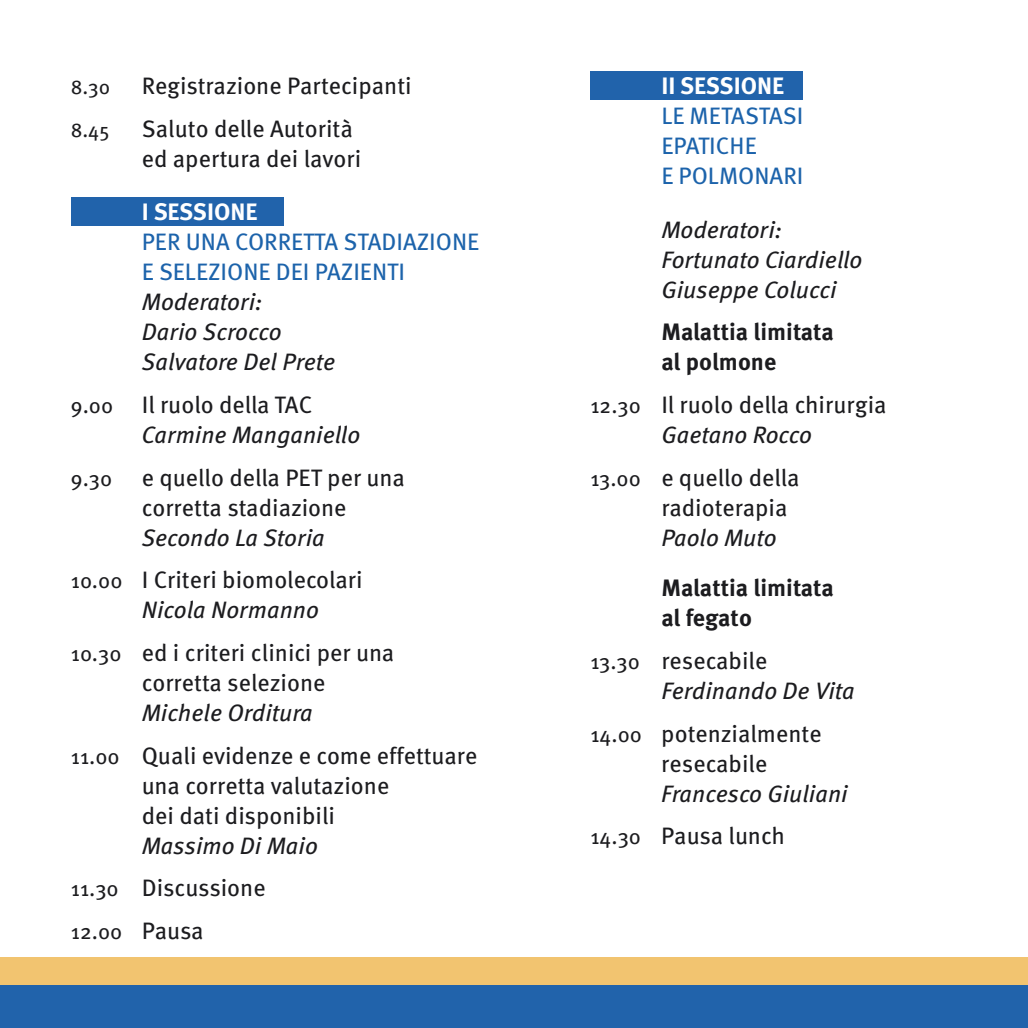
<style>
.page{position:relative;width:1028px;height:1028px;background:#fff}
.page>*{position:absolute;margin:0;border:0;box-sizing:border-box;transform-origin:0 0}
.t1{font:23.75px/30px "Meta Pro";color:#1c1c1f}
.t2{font:23.75px/30px "Meta Pro";color:#1c63ab}
.t3{font:700 23.75px/30px "Meta Pro";color:#1c1c1f}
.t4{font:700 23.75px "Meta Pro";color:#fff}
.t5{font:21.25px "Meta Pro";color:#1c1c1f}
.t6{font:20px "Meta Pro";color:#1c1c1f}
.s1{font-size:21.25px}
.s2{font-size:23.75px}
</style>
<div class="page">
<div style="left:0;top:957px;width:1028px;height:71px;background:#f2c470"></div>
<div style="left:0;top:985px;width:1028px;height:43px;background:#2163ab"></div>
<div style="left:71px;top:198px;width:212px;height:28px;background:#2163ab"></div>
<div style="left:590px;top:71px;width:213px;height:28px;background:#2163ab"></div>
<p class="t6" style="left:71px;top:79px;width:41px">8.30</p>
<p class="t1" style="left:142px;top:73px;width:271px">Registrazione Partecipanti</p>
<p class="t6" style="left:71px;top:122px;width:40px">8.45</p>
<p class="t1" style="left:142px;top:116px;width:221px">Saluto delle Autorità ed apertura dei lavori</p>
<p class="t4" style="left:142px;top:202px;width:117px">I SESSIONE</p>
<p class="t2" style="left:142px;top:229px;width:339px">PER UNA CORRETTA STADIAZIONE<br>E SELEZIONE DEI PAZIENTI</p>
<p class="t1" style="left:142px;top:289px;width:195px">Moderatori:<br>Dario Scrocco<br>Salvatore Del Prete</p>
<p class="t1" style="left:142px;top:392px;width:220px;text-indent:-71px"><span class="s1">9.00</span> Il ruolo della TAC<br>Carmine Manganiello</p>
<p class="t1" style="left:71px;top:464px;width:335px;text-align:center"><span class="s1">9.30</span> e quello della PET per una corretta stadiazione<br>Secondo La Storia</p>
<p class="t1" style="left:142px;top:567px;width:222px;text-indent:-71px"><span class="s1">10.00</span> I Criteri biomolecolari<br>Nicola Normanno</p>
<p class="t1" style="left:71px;top:640px;width:325px;text-align:center"><span class="s1">10.30</span> ed i criteri clinici per una corretta selezione<br>Michele Orditura</p>
<p class="t1" style="left:142px;top:742px;width:337px;text-indent:-71px"><span class="s1">11.00</span> Quali evidenze e come effettuare una corretta valutazione<br>dei dati disponibili<br>Massimo Di Maio</p>
<p class="t1" style="left:71px;top:875px;width:196px"><span class="s1">11.30</span> Discussione</p>
<p class="t5" style="left:71px;top:922px;width:134px">12.00 <span class="s2">Pausa</span></p>
<p class="t4" style="left:661px;top:76px;width:124px">II SESSIONE</p>
<p class="t2" style="left:661px;top:103px;width:144px">LE METASTASI<br>EPATICHE<br>E POLMONARI</p>
<p class="t1" style="left:661px;top:217px;width:202px">Moderatori:<br>Fortunato Ciardiello<br>Giuseppe Colucci</p>
<p class="t3" style="left:661px;top:319px;width:174px">Malattia limitata al polmone</p>
<p class="t1" style="left:590px;top:392px;width:298px;text-align:center"><span class="s1">12.30</span> Il ruolo della chirurgia<br>Gaetano Rocco</p>
<p class="t1" style="left:661px;top:464px;width:140px;text-indent:-71px"><span class="s1">13.00</span> e quello della radioterapia<br>Paolo Muto</p>
<p class="t3" style="left:661px;top:575px;width:174px">Malattia limitata al fegato</p>
<p class="t1" style="left:661px;top:648px;width:195px;text-indent:-71px"><span class="s1">13.30</span> resecabile<br>Ferdinando De Vita</p>
<p class="t1" style="left:661px;top:720px;width:188px;text-indent:-71px"><span class="s1">14.00</span> potenzialmente resecabile<br>Francesco Giuliani</p>
<p class="t1" style="left:590px;top:823px;width:196px"><span class="s1">14.30</span> Pausa lunch</p>
</div>
